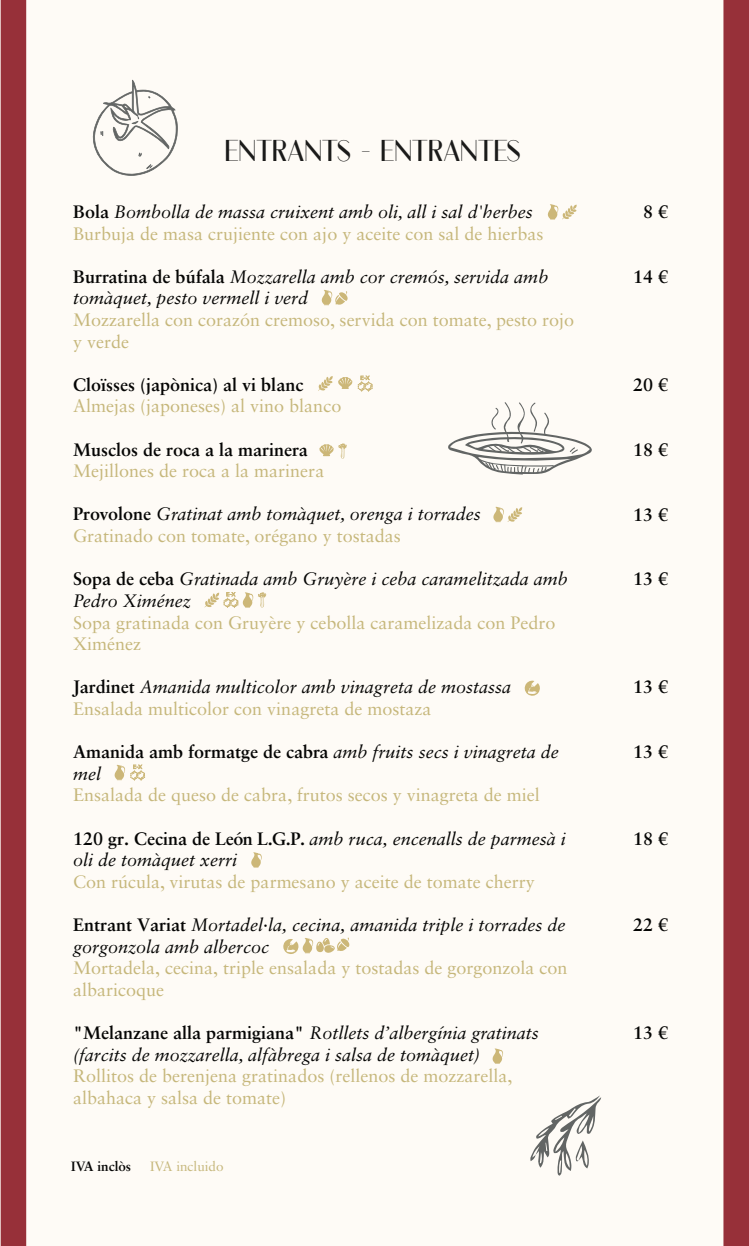
<style>
.page{position:relative;width:749px;height:1246px;background:#fff}
.page>*{position:absolute;margin:0;border:0;box-sizing:border-box;transform-origin:0 0}
.t1{font:30px "Chelsea IV";letter-spacing:-.04em;color:#1b1b1a}
.t2{font:italic 18px/21.6px "Sabon LT Std";color:#050504}
.t3{font:18px/21.6px "Sabon LT Std";color:#c6b77b}
.t4{font:700 18px "Sabon LT Std";color:#050504}
.t5{font:13.5px "Sabon LT Std";color:#c6b77b}
.t6{font:700 13.5px "Sabon LT Std";color:#050504}
.s1{font-weight:700;color:#050504}
.s2{font-style:italic;color:#050504}
.s3{font-weight:700;font-style:normal}
.s4{font-style:normal;color:#c6b77b}
</style>
<div class="page">
<div style="left:0;top:0;width:747px;height:1246px;background:#fefbf6"></div>
<svg style="left:92px;top:80px;width:86px;height:96px"></svg>
<svg style="left:530px;top:1095px;width:71px;height:81px"></svg>
<svg style="left:448px;top:402px;width:144px;height:73px"></svg>
<svg style="left:319px;top:444px;width:27px;height:15px"></svg>
<svg style="left:493px;top:507px;width:29px;height:16px"></svg>
<svg style="left:524px;top:681px;width:16px;height:15px"></svg>
<svg style="left:492px;top:1048px;width:11px;height:16px"></svg>
<svg style="left:204px;top:592px;width:62px;height:16px"></svg>
<div style="left:723px;top:0;width:25px;height:1246px;background:#973039"></div>
<div style="left:1px;top:0;width:25px;height:1246px;background:#973039"></div>
<svg style="left:547px;top:204px;width:29px;height:16px"></svg>
<svg style="left:321px;top:290px;width:27px;height:16px"></svg>
<svg style="left:318px;top:376px;width:54px;height:16px"></svg>
<svg style="left:115px;top:765px;width:30px;height:16px"></svg>
<svg style="left:251px;top:852px;width:11px;height:16px"></svg>
<svg style="left:283px;top:937px;width:66px;height:17px"></svg>
<h1 class="t1" style="left:226px;top:138px;width:298px">ENTRANTS - ENTRANTES</h1>
<p class="t3" style="left:73px;top:201px;width:472px"><span class="s1">Bola</span> <span class="s2">Bombolla de massa cruixent amb oli, all i sal d'herbes<br></span>Burbuja de masa crujiente con ajo y aceite con sal de hierbas</p>
<p class="t2" style="left:73px;top:266px;width:476px"><span class="s3">Burratina de búfala</span> Mozzarella amb cor cremós, servida amb tomàquet, pesto vermell i verd</p>
<p class="t3" style="left:73px;top:309px;width:502px">Mozzarella con corazón cremoso, servida con tomate, pesto rojo y verde</p>
<p class="t4" style="left:73px;top:373px;width:232px">Cloïsses (japònica) al vi blanc</p>
<p class="t3" style="left:73px;top:395px;width:270px">Almejas (japoneses) al vino blanco</p>
<p class="t4" style="left:73px;top:438px;width:236px">Musclos de roca a la marinera</p>
<p class="t3" style="left:73px;top:460px;width:253px">Mejillones de roca a la marinera</p>
<p class="t2" style="left:73px;top:503px;width:409px"><span class="s3">Provolone</span> Gratinat amb tomàquet, orenga i torrades<br><span class="s4">Gratinado con tomate, orégano y tostadas</span></p>
<p class="t2" style="left:73px;top:568px;width:496px"><span class="s3">Sopa de ceba</span> Gratinada amb Gruyère i ceba caramelitzada amb<br>Pedro Ximénez</p>
<p class="t3" style="left:73px;top:611px;width:484px">Sopa gratinada con Gruyère y cebolla caramelizada con Pedro<br>Ximénez</p>
<p class="t2" style="left:73px;top:676px;width:439px"><span class="s3">Jardinet</span> Amanida multicolor amb vinagreta de mostassa<br><span class="s4">Ensalada multicolor con vinagreta de mostaza</span></p>
<p class="t2" style="left:73px;top:741px;width:487px"><span class="s3">Amanida amb formatge de cabra</span> amb fruits secs i vinagreta de mel</p>
<p class="t3" style="left:73px;top:784px;width:468px">Ensalada de queso de cabra, frutos secos y vinagreta de miel</p>
<p class="t2" style="left:73px;top:827px;width:494px"><span class="s3">120 gr. Cecina de León L.G.P.</span> amb ruca, encenalls de parmesà i oli de tomàquet xerri</p>
<p class="t3" style="left:73px;top:870px;width:463px">Con rúcula, virutas de parmesano y aceite de tomate cherry</p>
<p class="t2" style="left:73px;top:914px;width:494px"><span class="s3">Entrant Variat</span> Mortadel·la, cecina, amanida triple i torrades de gorgonzola amb albercoc</p>
<p class="t3" style="left:73px;top:957px;width:496px">Mortadela, cecina, triple ensalada y tostadas de gorgonzola con albaricoque</p>
<p class="t2" style="left:73px;top:1022px;width:467px"><span class="s3">"Melanzane alla parmigiana"</span> Rotllets d’albergínia gratinats (farcits de mozzarella, alfàbrega i salsa de tomàquet)</p>
<p class="t3" style="left:73px;top:1065px;width:441px">Rollitos de berenjena gratinados (rellenos de mozzarella, albahaca y salsa de tomate)</p>
<p class="t6" style="left:71px;top:1158px;width:62px">IVA inclòs</p>
<p class="t5" style="left:150px;top:1158px;width:75px">IVA incluido</p>
<p class="t4" style="left:643px;top:201px;width:27px">8 €</p>
<p class="t4" style="left:633px;top:266px;width:37px">14 €</p>
<p class="t4" style="left:633px;top:374px;width:37px">20 €</p>
<p class="t4" style="left:633px;top:438px;width:37px">18 €</p>
<p class="t4" style="left:633px;top:503px;width:37px">13 €</p>
<p class="t4" style="left:633px;top:568px;width:37px">13 €</p>
<p class="t4" style="left:633px;top:676px;width:37px">13 €</p>
<p class="t4" style="left:633px;top:741px;width:37px">13 €</p>
<p class="t4" style="left:633px;top:827px;width:37px">18 €</p>
<p class="t4" style="left:633px;top:914px;width:37px">22 €</p>
<p class="t4" style="left:633px;top:1022px;width:37px">13 €</p>
</div>
